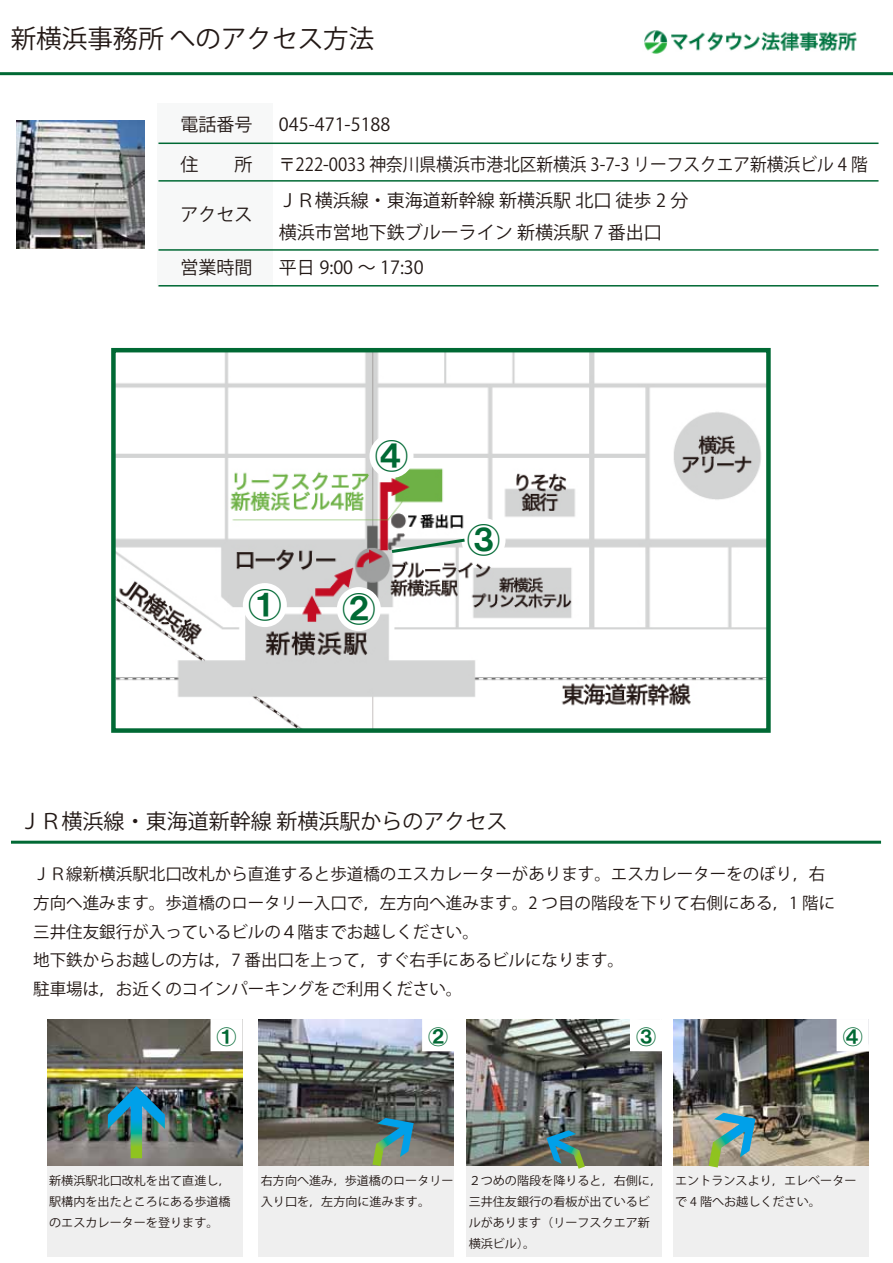
<style>
.page{position:relative;width:893px;height:1263px;background:#fff}
.page>*{position:absolute;margin:0;border:0;box-sizing:border-box;transform-origin:0 0}
.t1{font:33.6px "HGS Soei Kakugothic UB";color:#006934}
.t2{font:25.5px "Koz Go Pro";color:#221815}
.t3{font:21px "Koz Go Pro";color:#221815}
.t4{font:20.1px "HGS Soei Kakugothic UB";color:#006934}
.t5{font:18px/31.5px "Koz Go Pro";color:#221815}
.t6{font:18px "Koz Go Pro";color:#221815;scale:.93 1}
.t7{font:16.5px/28.8px "Koz Go Pro";color:#221815}
.t8{font:11.85px/20.9px "Koz Go Pro";color:#221815}
</style>
<div class="page">
<img style="left:466px;top:1020px;width:195px;height:146px">
<img style="left:259px;top:1020px;width:195px;height:146px">
<img style="left:47px;top:1020px;width:195px;height:146px">
<img style="left:116px;top:353px;width:650px;height:375px">
<img style="left:16px;top:120px;width:129px;height:128px">
<div style="left:158px;top:104px;width:115px;height:183px;background:#f7f8f8"></div>
<img style="left:644px;top:30px;width:213px;height:24px">
<hr style="left:158px;top:180px;width:720px;height:2px;background:#006934">
<hr style="left:158px;top:249px;width:720px;height:2px;background:#006934">
<hr style="left:158px;top:143px;width:720px;height:1px;background:#006934">
<div style="left:111px;top:348px;width:660px;height:385px;border:4px solid #006934"></div>
<hr style="left:0;top:72px;width:893px;height:3px;background:#006934">
<hr style="left:158px;top:285px;width:720px;height:2px;background:#006934">
<hr style="left:11px;top:841px;width:870px;height:3px;background:#006934">
<div style="left:47px;top:1167px;width:195px;height:90px;background:#efefef"></div>
<div style="left:211px;top:1019px;width:32px;height:32px;background:#fff"></div>
<img style="left:108px;top:1086px;width:57px;height:72px">
<div style="left:259px;top:1167px;width:195px;height:90px;background:#efefef"></div>
<div style="left:422px;top:1019px;width:32px;height:32px;background:#fff"></div>
<svg style="left:372px;top:1118px;width:42px;height:48px;background:#568a89"></svg>
<div style="left:466px;top:1167px;width:195px;height:90px;background:#efefef"></div>
<div style="left:630px;top:1019px;width:32px;height:32px;background:#fff"></div>
<svg style="left:546px;top:1130px;width:39px;height:39px;background:#568584"></svg>
<img style="left:673px;top:1020px;width:195px;height:146px">
<div style="left:837px;top:1019px;width:32px;height:32px;background:#fff"></div>
<div style="left:673px;top:1167px;width:195px;height:90px;background:#efefef"></div>
<svg style="left:709px;top:1113px;width:46px;height:54px;background:#76a6a0"></svg>
<div style="left:243px;top:583px;width:44px;height:44px;background:#fff;border-radius:50%"></div>
<div style="left:337px;top:587px;width:44px;height:44px;background:#fff;border-radius:50%"></div>
<div style="left:461px;top:518px;width:45px;height:44px;background:#fff;border-radius:50%"></div>
<div style="left:369px;top:434px;width:44px;height:44px;background:#fff;border-radius:50%"></div>
<svg style="left:389px;top:537px;width:78px;height:18px"></svg>
<h2 class="t2" style="left:11px;top:22px;width:365px">新横浜事務所 へのアクセス方法</h2>
<p class="t5" style="left:181px;top:109px;width:73px">電話番号</p>
<p class="t5" style="left:279px;top:109px;width:113px">045-471-5188</p>
<p class="t5" style="left:181px;top:149px;width:73px">住　　所</p>
<p class="t6" style="left:279px;top:152px;width:635px">〒222-0033 神奈川県横浜市港北区新横浜 3-7-3 リーフスクエア新横浜ビル 4 階</p>
<p class="t5" style="left:181px;top:199px;width:73px">アクセス</p>
<p class="t5" style="left:279px;top:185px;width:411px">ＪＲ横浜線・東海道新幹線 新横浜駅 北口 徒歩 2 分横浜市営地下鉄ブルーライン 新横浜駅 7 番出口</p>
<p class="t5" style="left:181px;top:252px;width:73px">営業時間</p>
<p class="t5" style="left:279px;top:252px;width:146px">平日 9:00 ～ 17:30</p>
<h1 class="t1" style="left:375px;top:439px;width:35px">④</h1>
<h1 class="t1" style="left:248px;top:588px;width:35px">①</h1>
<h1 class="t1" style="left:342px;top:592px;width:35px">②</h1>
<h1 class="t1" style="left:467px;top:523px;width:35px">③</h1>
<p class="t3" style="left:20px;top:808px;width:489px">ＪＲ横浜線・東海道新幹線 新横浜駅からのアクセス</p>
<p class="t7" style="left:33px;top:860px;width:803px">ＪＲ線新横浜駅北口改札から直進すると歩道橋のエスカレーターがあります。エスカレーターをのぼり，右方向へ進みます。歩道橋のロータリー入口で，左方向へ進みます。2 つ目の階段を下りて右側にある，1 階に三井住友銀行が入っているビルの４階までお越しください。<br>地下鉄からお越しの方は，7 番出口を上って，すぐ右手にあるビルになります。<br>駐車場は，お近くのコインパーキングをご利用ください。</p>
<p class="t4" style="left:217px;top:1027px;width:22px">①</p>
<p class="t4" style="left:428px;top:1027px;width:22px">②</p>
<p class="t4" style="left:636px;top:1027px;width:22px">③</p>
<p class="t4" style="left:843px;top:1027px;width:22px">④</p>
<p class="t8" style="left:49px;top:1170px;width:183px;text-align:justify">新横浜駅北口改札を出て直進し，駅構内を出たところにある歩道橋のエスカレーターを登ります。</p>
<p class="t8" style="left:261px;top:1170px;width:194px">右方向へ進み，歩道橋のロータリー入り口を，左方向に進みます。</p>
<p class="t8" style="left:469px;top:1170px;width:195px">２つめの階段を降りると，右側に，三井住友銀行の看板が出ているビルがあります（リーフスクエア新横浜ビル）。</p>
<p class="t8" style="left:675px;top:1170px;width:183px">エントランスより，エレベーターで 4 階へお越しください。</p>
</div>
